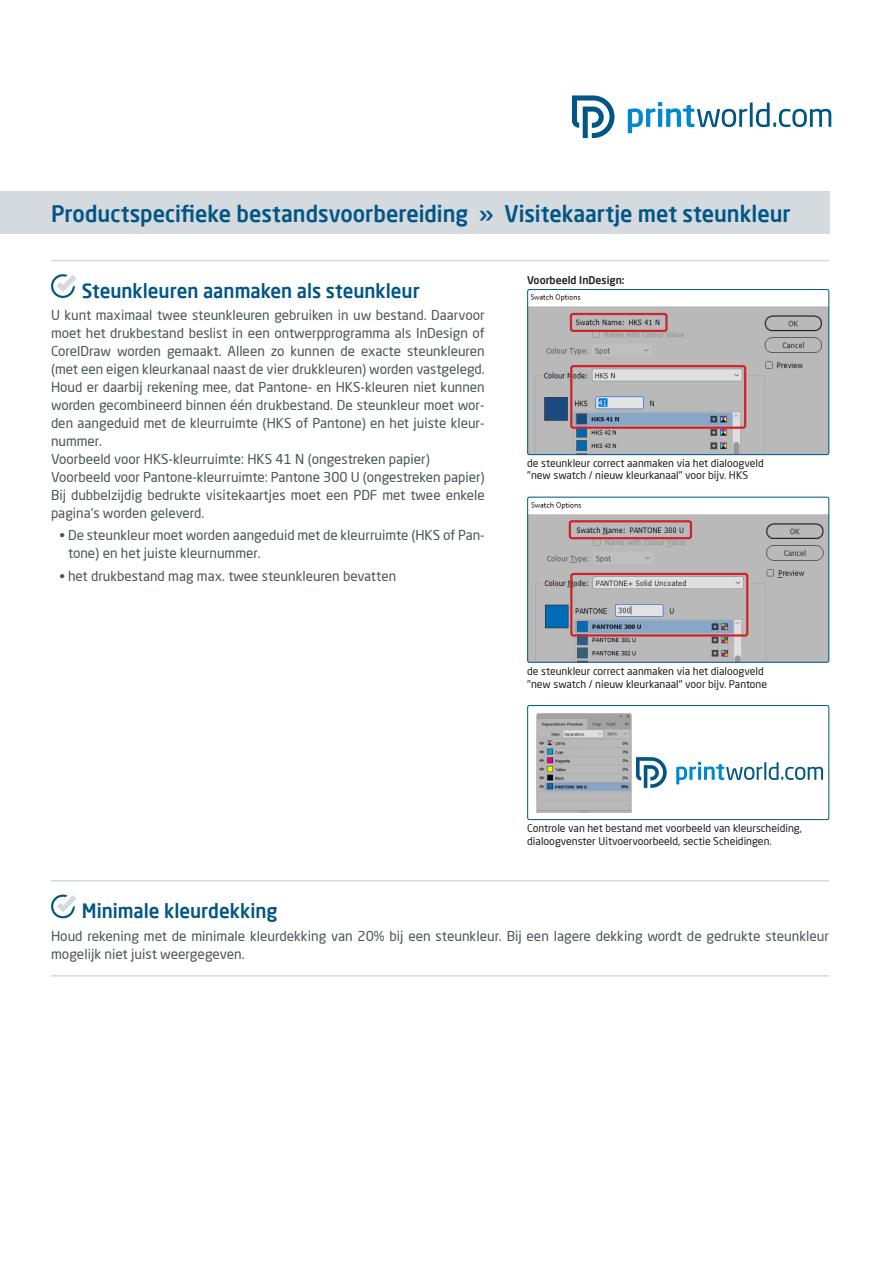
<style>
.page{position:relative;width:893px;height:1263px;background:#fff}
.page>*{position:absolute;margin:0;border:0;box-sizing:border-box;transform-origin:0 0}
.t1{font:500 22.5px "Neo Sans Pro";color:#015685;scale:.96 1}
.t2{font:500 19.5px "Neo Sans Pro";color:#015685;scale:.96 1}
.t3{font:13.5px/18px "Neo Sans Pro";color:#4d545a}
.t4{font:10.5px/12.6px "Neo Sans Pro";color:#231f20}
.t5{font:500 10.5px "Neo Sans Pro";color:#231f20}
</style>
<div class="page">
<div style="left:0;top:191px;width:829px;height:43px;background:#d4dade"></div>
<svg style="left:628px;top:102px;width:203px;height:31px"></svg>
<svg style="left:572px;top:96px;width:42px;height:42px"></svg>
<img style="left:527px;top:289px;width:302px;height:166px">
<div style="left:527px;top:289px;width:302px;height:166px;border:1px solid #015685;border-radius:2px"></div>
<div style="left:570px;top:365px;width:176px;height:64px;border:2px solid #d1232a;border-radius:2px"></div>
<div style="left:570px;top:313px;width:98px;height:19px;border:2px solid #d1232a;border-radius:2px"></div>
<img style="left:527px;top:497px;width:302px;height:166px">
<div style="left:527px;top:497px;width:302px;height:166px;border:1px solid #015685;border-radius:2px"></div>
<div style="left:527px;top:705px;width:302px;height:115px;border:1px solid #015685;border-radius:2px"></div>
<div style="left:570px;top:573px;width:178px;height:64px;border:2px solid #d1232a;border-radius:2px"></div>
<div style="left:569px;top:520px;width:123px;height:19px;border:2px solid #d1232a;border-radius:2px"></div>
<hr style="left:51px;top:260px;width:778px;height:1px;background:#d4dade">
<svg style="left:51px;top:274px;width:26px;height:24px"></svg>
<hr style="left:51px;top:880px;width:778px;height:1px;background:#d4dade">
<svg style="left:51px;top:894px;width:26px;height:24px"></svg>
<hr style="left:51px;top:975px;width:778px;height:1px;background:#d4dade">
<img style="left:537px;top:713px;width:94px;height:100px">
<svg style="left:676px;top:762px;width:147px;height:22px"></svg>
<svg style="left:636px;top:757px;width:31px;height:31px"></svg>
<h1 class="t1" style="left:51px;top:200px;width:772px">Productspecifieke bestandsvoorbereiding » Visitekaartje met steunkleur</h1>
<h2 class="t2" style="left:82px;top:278px;width:353px">Steunkleuren aanmaken als steunkleur</h2>
<p class="t3" style="left:51px;top:306px;width:435px">U kunt maximaal twee steunkleuren gebruiken in uw bestand. Daarvoor moet het drukbestand beslist in een ontwerpprogramma als InDesign of CorelDraw worden gemaakt. Alleen zo kunnen de exacte steunkleuren (met een eigen kleurkanaal naast de vier drukkleuren) worden vastgelegd.<br>Houd er daarbij rekening mee, dat Pantone- en HKS-kleuren niet kunnen worden gecombineerd binnen één drukbestand. De steunkleur moet wor&shy;den aangeduid met de kleurruimte (HKS of Pantone) en het juiste kleur&shy;nummer.<br>Voorbeeld voor HKS-kleurruimte: HKS 41 N (ongestreken papier)<br>Voorbeeld voor Pantone-kleurruimte: Pantone 300 U (ongestreken papier)<br>Bij dubbelzijdig bedrukte visitekaartjes moet een PDF met twee enkele pagina's worden geleverd.</p>
<p class="t3" style="left:68px;top:526px;width:418px;text-indent:-9px">• De steunkleur moet worden aangeduid met de kleurruimte (HKS of Pan&shy;tone) en het juiste kleurnummer.</p>
<p class="t3" style="left:60px;top:566px;width:338px">• het drukbestand mag max. twee steunkleuren bevatten</p>
<p class="t5" style="left:527px;top:274px;width:99px">Voorbeeld InDesign:</p>
<p class="t4" style="left:527px;top:456px;width:238px">de steunkleur correct aanmaken via het dialoogveld "new swatch / nieuw kleurkanaal" voor bijv. HKS</p>
<p class="t4" style="left:527px;top:665px;width:241px">de steunkleur correct aanmaken via het dialoogveld "new swatch / nieuw kleurkanaal" voor bijv. Pantone</p>
<p class="t4" style="left:527px;top:822px;width:276px">Controle van het bestand met voorbeeld van kleurscheiding, dialoogvenster Uitvoervoorbeeld, sectie Scheidingen.</p>
<h2 class="t2" style="left:82px;top:899px;width:205px">Minimale kleurdekking</h2>
<p class="t3" style="left:51px;top:926px;width:780px">Houd rekening met de minimale kleurdekking van 20% bij een steunkleur. Bij een lagere dekking wordt de gedrukte steunkleur mogelijk niet juist weergegeven.</p>
</div>
